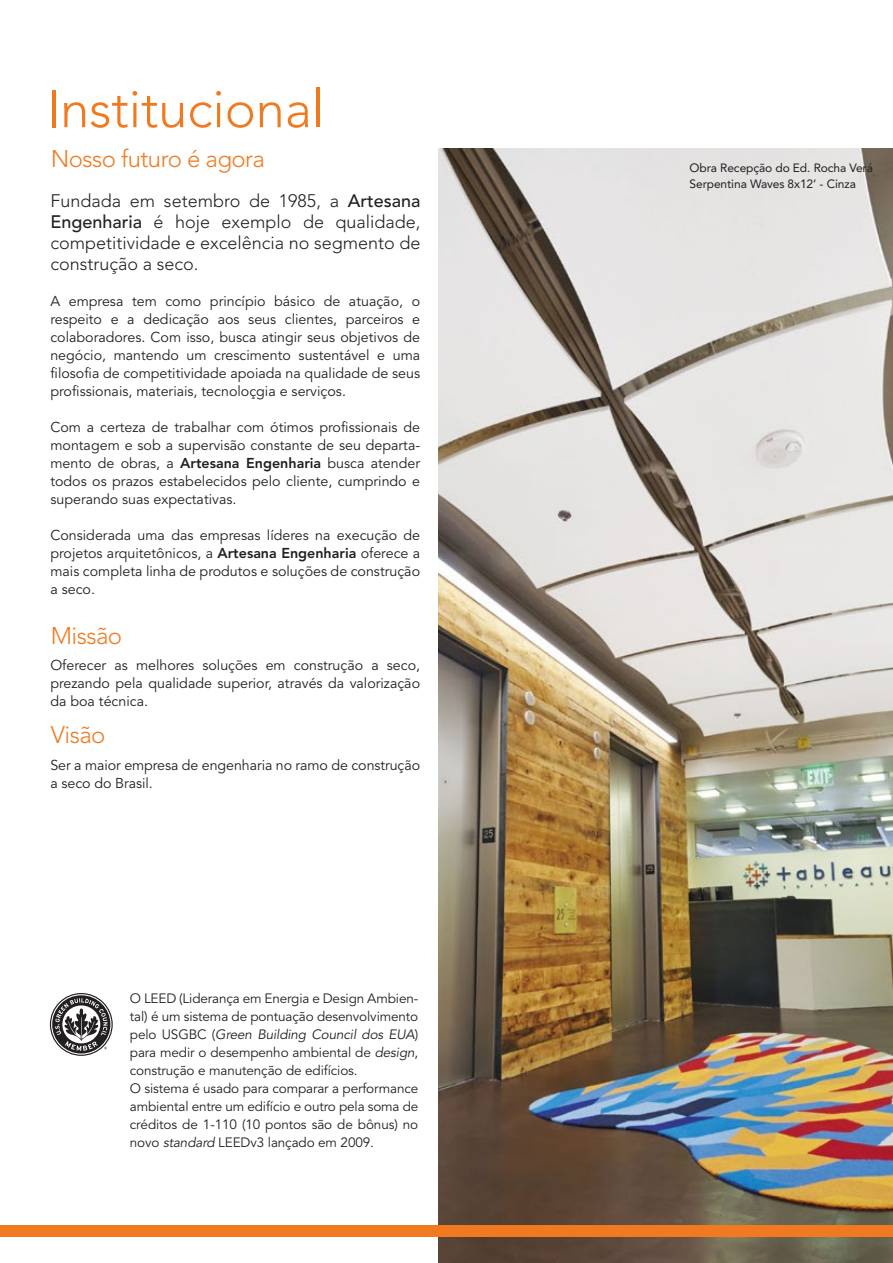
<style>
.page{position:relative;width:893px;height:1263px;background:#fff}
.page>*{position:absolute;margin:0;border:0;box-sizing:border-box;transform-origin:0 0}
.t1{font:300 52.5px "Avenir";letter-spacing:-.005em;color:#f17a21}
.t2{font:300 24px "Avenir";letter-spacing:-.025em;color:#f17a21}
.t3{font:300 18px/21px "Avenir";color:#231f20;text-align:justify}
.t4{font:14.25px/18px "Avenir";color:#231f20;text-align:justify}
.t5{font:13.5px/18px "Avenir";letter-spacing:-.01em;color:#231f20}
.t6{font:12px/16.5px "Avenir";letter-spacing:-.01em;color:#231f20}
.s1{font-weight:500}
.s2{font-weight:800}
.s3{font-style:italic}
</style>
<div class="page">
<img style="left:439px;top:149px;width:454px;height:1114px">
<div style="left:0;top:1225px;width:893px;height:11px;background:#f17a21"></div>
<svg style="left:50px;top:993px;width:63px;height:63px"></svg>
<h1 class="t1" style="left:47px;top:78px;width:279px">Institucional</h1>
<h2 class="t2" style="left:51px;top:145px;width:216px">Nosso futuro é agora</h2>
<p class="t3" style="left:50px;top:190px;width:372px">Fundada em setembro de 1985, a <span class="s1">Artesana Engenharia</span> é hoje exemplo de qualidade, competitividade e excelência no segmento de construção a seco.</p>
<p class="t4" style="left:50px;top:292px;width:371px">A empresa tem como princípio básico de atuação, o respeito e a dedicação aos seus clientes, parceiros e colaboradores. Com isso, busca atingir seus objetivos de negócio, mantendo um crescimento sustentável e uma filosofia de competitividade apoiada na qualidade de seus profissionais, materiais, tecnoloçgia e serviços.</p>
<p class="t4" style="left:50px;top:418px;width:371px">Com a certeza de trabalhar com ótimos profissionais de montagem e sob a supervisão constante de seu departa&shy;mento de obras, a <span class="s2">Artesana Engenharia</span> busca atender todos os prazos estabelecidos pelo cliente, cumprindo e superando suas expectativas.</p>
<p class="t4" style="left:50px;top:526px;width:371px">Considerada uma das empresas líderes na execução de projetos arquitetônicos, a <span class="s2">Artesana Engenharia</span> oferece a mais completa linha de produtos e soluções de construção a seco.</p>
<h2 class="t2" style="left:51px;top:621px;width:73px">Missão</h2>
<p class="t4" style="left:50px;top:656px;width:371px">Oferecer as melhores soluções em construção a seco, prezando pela qualidade superior, através da valorização da boa técnica.</p>
<h2 class="t2" style="left:51px;top:720px;width:56px">Visão</h2>
<p class="t4" style="left:50px;top:756px;width:371px">Ser a maior empresa de engenharia no ramo de construção a seco do Brasil.</p>
<p class="t5" style="left:130px;top:990px;width:290px">O LEED (Liderança em Energia e Design Ambien&shy;tal) é um sistema de pontuação desenvolvimento pelo USGBC (<span class="s3">Green Building Council dos EUA</span>) para medir o desempenho ambiental de <span class="s3">design</span>, construção e manutenção de edifícios.<br>O sistema é usado para comparar a performance ambiental entre um edifício e outro pela soma de créditos de 1-110 (10 pontos são de bônus) no novo <span class="s3">standard</span> LEEDv3 lançado em 2009.</p>
<p class="t6" style="left:690px;top:159px;width:185px">Obra Recepção do Ed. Rocha Verá<br>Serpentina Waves 8x12’ - Cinza</p>
</div>
